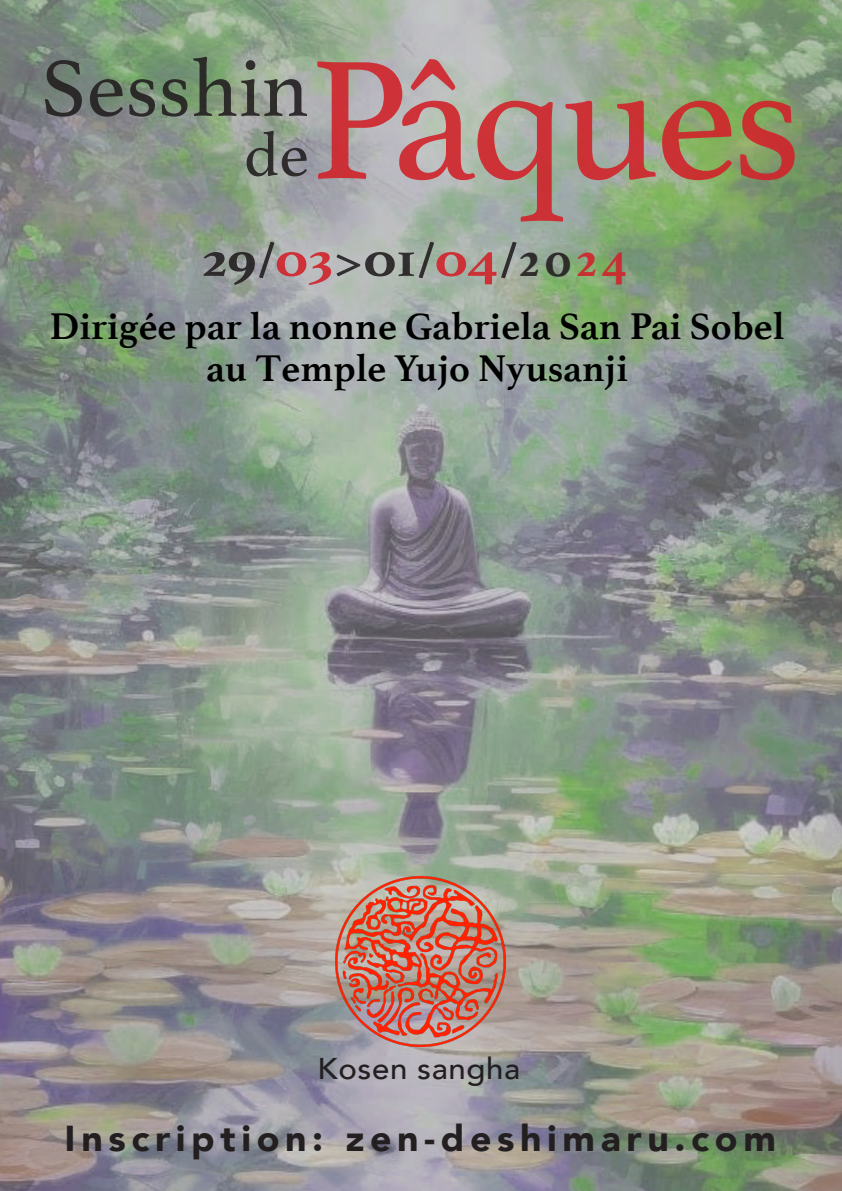
<style>
.page{position:relative;width:842px;height:1191px;background:#fff}
.page>*{position:absolute;margin:0;border:0;box-sizing:border-box;transform-origin:0 0}
.t1{font:178px "Athelas";letter-spacing:-.03em;color:#d1232a}
.t2{font:84px "Athelas";color:#231f20}
.t3{font:64px "Athelas";color:#231f20}
.t4{font:700 50px "Athelas";color:#231f20;scale:1.22 1}
.t5{font:700 39px/42px "Athelas";color:#000;text-align:center}
.t6{font:900 36px "Avenir";letter-spacing:.15em;color:#231f20;scale:1.04 1}
.t7{font:500 30px "Avenir";letter-spacing:.02em;color:#231f20;scale:1.04 1}
.s1{color:#d1232a}
</style>
<div class="page">
<img style="left:0;top:0;width:842px;height:1191px">
<img style="left:335px;top:876px;width:170px;height:170px">
<h2 class="t2" style="left:40px;top:21px;width:270px">Sesshin</h2>
<h3 class="t3" style="left:244px;top:104px;width:66px">de</h3>
<h1 class="t1" style="left:309px;top:-22px;width:494px">Pâques</h1>
<p class="t4" style="left:202px;top:219px;width:350px">29/<span class="s1">03</span>&gt;01/<span class="s1">04</span>/20<span class="s1">24</span></p>
<p class="t5" style="left:50px;top:304px;width:736px">Dirigée par la nonne Gabriela San Pai Sobel au Temple Yujo Nyusanji</p>
<p class="t7" style="left:318px;top:1042px;width:197px">Kosen sangha</p>
<p class="t6" style="left:65px;top:1107px;width:685px">Inscription: zen-deshimaru.com</p>
</div>
